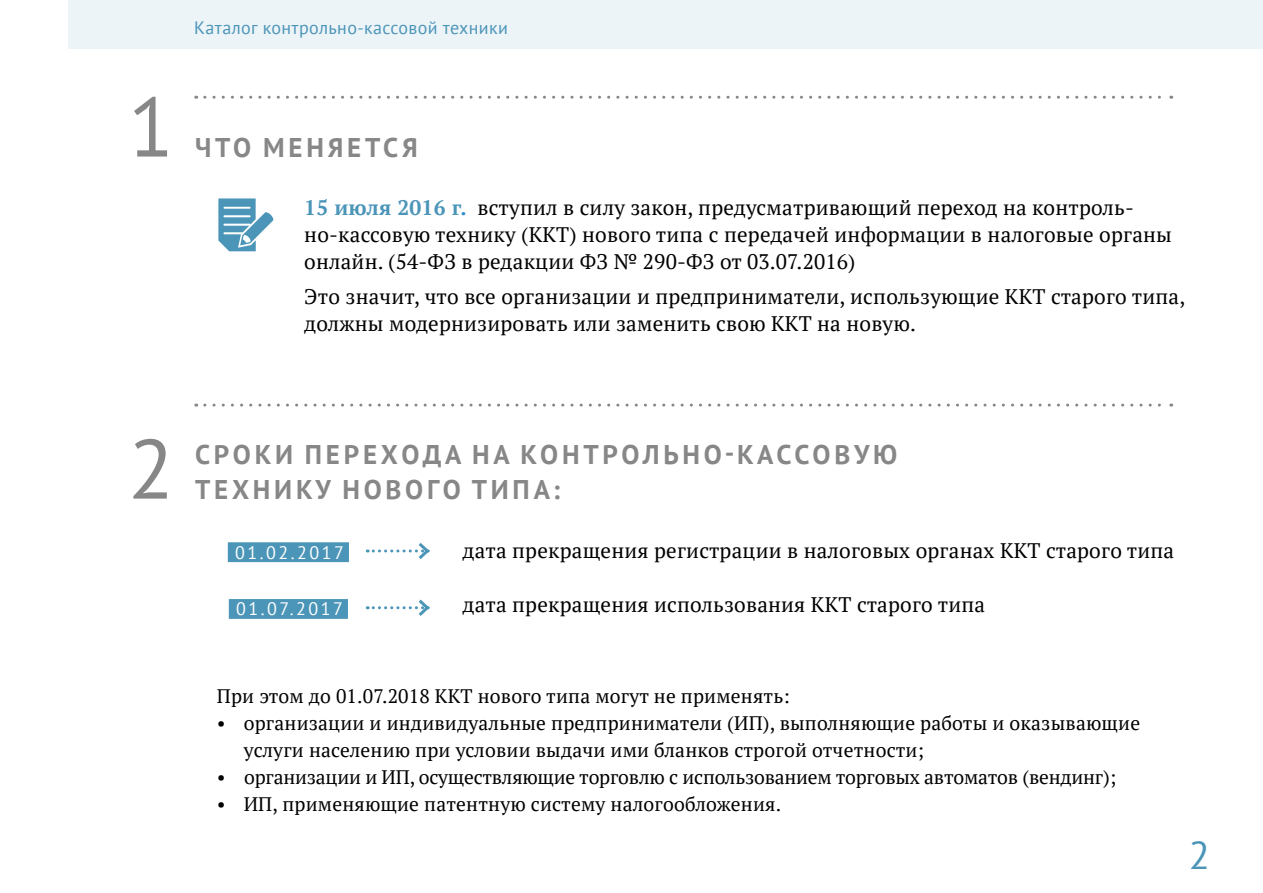
<style>
.page{position:relative;width:1263px;height:893px;background:#fff}
.page>*{position:absolute;margin:0;border:0;box-sizing:border-box;transform-origin:0 0}
.t1{font:84px "PT Sans";color:#878787}
.t2{font:38.7px "PT Sans";color:#4b95b8}
.t3{font:700 27px "PT Sans";letter-spacing:.14em;color:#878787}
.t4{font:21px/27px "PT Serif";letter-spacing:.01em;color:#000}
.t5{font:19.5px/27px "PT Serif";letter-spacing:.01em;color:#000}
.t6{font:19.5px "PT Serif";letter-spacing:-.01em;color:#000}
.t7{font:18px "PT Sans";letter-spacing:.02em;color:#4b95b8}
.t8{font:18px "PT Sans";letter-spacing:.14em;color:#fff}
.s1{font-weight:700;color:#4b95b8}
.s2{font-weight:700;color:#318ccc}
</style>
<div class="page">
<div style="left:68px;top:0;width:1195px;height:49px;background:#edf4f8"></div>
<svg style="left:218px;top:198px;width:56px;height:53px"></svg>
<svg style="left:205px;top:96px;width:967px;height:3px"></svg>
<svg style="left:205px;top:404px;width:967px;height:3px"></svg>
<div style="left:228px;top:542px;width:121px;height:20px;background:#4b95b8"></div>
<div style="left:229px;top:599px;width:119px;height:20px;background:#4b95b8"></div>
<svg style="left:367px;top:543px;width:63px;height:16px"></svg>
<svg style="left:367px;top:599px;width:63px;height:17px"></svg>
<h1 class="t1" style="left:128px;top:73px;width:47px">1</h1>
<p class="t7" style="left:194px;top:17px;width:315px">Каталог контрольно-кассовой техники</p>
<p class="t3" style="left:195px;top:129px;width:224px">ЧТО МЕНЯЕТСЯ</p>
<p class="t4" style="left:304px;top:193px;width:869px"><span class="s1">15 июля 2016 г</span><span class="s2">.</span> вступил в силу закон, предусматривающий переход на контроль&shy;но-кассовую технику (ККТ) нового типа с передачей информации в налоговые органы онлайн. (54-ФЗ в редакции ФЗ № 290-ФЗ от 03.07.2016)</p>
<p class="t4" style="left:304px;top:283px;width:882px">Это значит, что все организации и предприниматели, использующие ККТ старого типа, должны модернизировать или заменить свою ККТ на новую.</p>
<h1 class="t1" style="left:128px;top:415px;width:47px">2</h1>
<p class="t3" style="left:195px;top:437px;width:704px">СРОКИ ПЕРЕХОДА НА КОНТРОЛЬНО-КАССОВУЮ</p>
<p class="t3" style="left:195px;top:471px;width:366px">ТЕХНИКУ НОВОГО ТИПА:</p>
<p class="t8" style="left:235px;top:541px;width:110px">01.02.2017</p>
<p class="t8" style="left:236px;top:597px;width:108px">01.07.2017</p>
<p class="t4" style="left:462px;top:537px;width:713px">дата прекращения регистрации в налоговых органах ККТ старого типа</p>
<p class="t4" style="left:462px;top:590px;width:524px">дата прекращения использования ККТ старого типа</p>
<p class="t5" style="left:217px;top:683px;width:575px">При этом до 01.07.2018 ККТ нового типа могут не применять:</p>
<p class="t5" style="left:244px;top:710px;width:898px;text-indent:-27px">• организации и индивидуальные предприниматели (ИП), выполняющие работы и оказывающие услуги населению при условии выдачи ими бланков строгой отчетности;</p>
<p class="t6" style="left:217px;top:765px;width:901px">• организации и ИП, осуществляющие торговлю с использованием торговых автоматов (вендинг);</p>
<p class="t5" style="left:217px;top:791px;width:566px">• ИП, применяющие патентную систему налогообложения.</p>
<h2 class="t2" style="left:1189px;top:831px;width:23px">2</h2>
</div>
